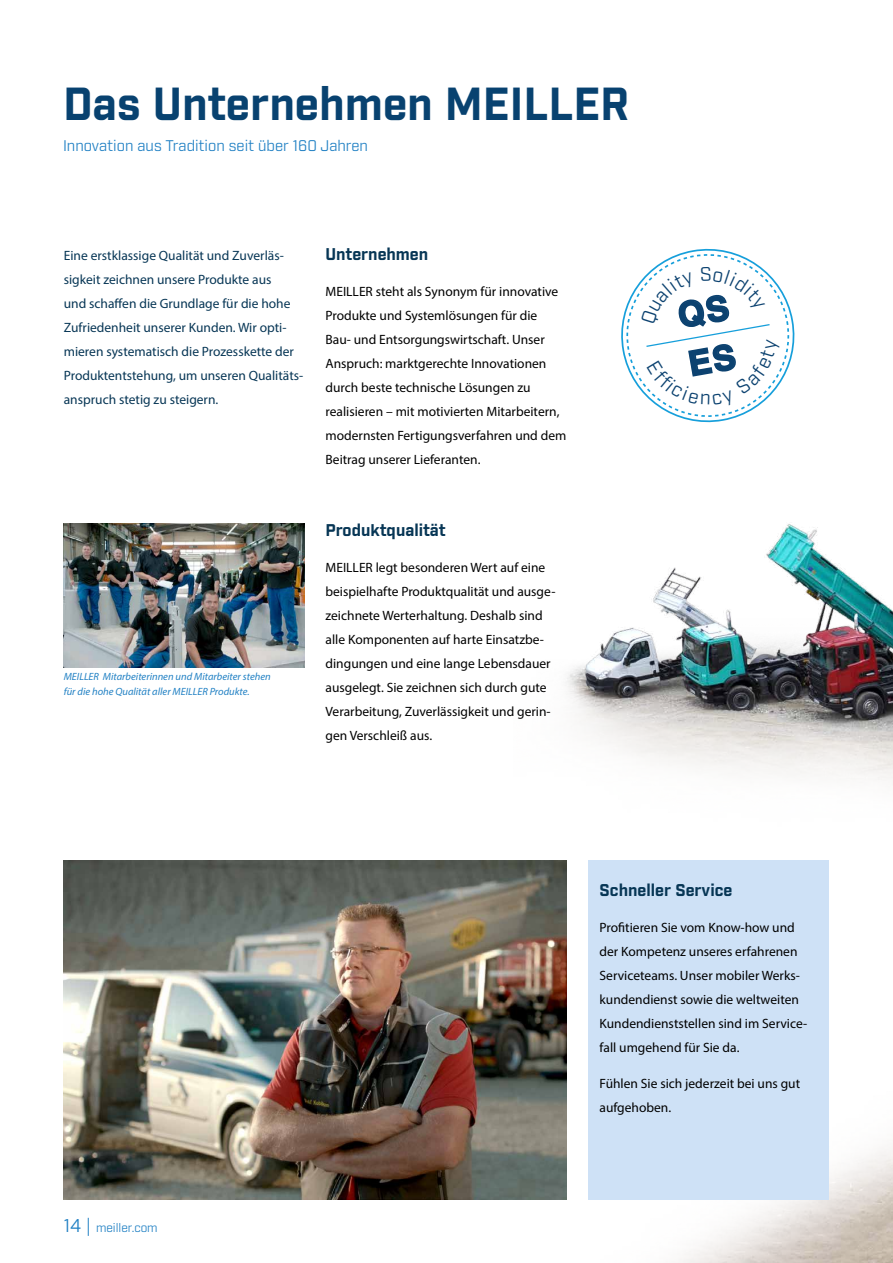
<style>
.page{position:relative;width:893px;height:1263px;background:#fff}
.page>*{position:absolute;margin:0;border:0;box-sizing:border-box;transform-origin:0 0}
.t1{font:700 45px "Industry";color:#084270}
.t2{font:700 34.2px/49.5px "Helvetica";color:#0c4270}
.t3{font:700 16.5px "Industry";color:#073655}
.t4{font:15px "Industry";color:#2281c4}
.t5{font:13.5px/24px "Myriad Pro";color:#000}
.t6{font:13.5px/24px "Myriad Pro";color:#073655}
.t7{font:12px "Industry";color:#2281c4}
.t8{font:italic 10.5px/15px "Myriad Pro";color:#2281c4}
.s1{font-size:18px}
</style>
<div class="page">
<img style="left:514px;top:524px;width:379px;height:739px">
<img style="left:63px;top:523px;width:242px;height:144px">
<img style="left:64px;top:860px;width:503px;height:339px">
<div style="left:588px;top:860px;width:241px;height:339px;background:#cee1f6"></div>
<svg style="left:621px;top:248px;width:174px;height:175px"></svg>
<h1 class="t1" style="left:63px;top:76px;width:568px">Das Unternehmen MEILLER</h1>
<p class="t4" style="left:63px;top:137px;width:307px">Innovation aus Tradition seit über 160 Jahren</p>
<p class="t6" style="left:64px;top:243px;width:241px">Eine erstklassige Qualität und Zuverläs&shy;sigkeit zeichnen unsere Produkte aus<br>und schaffen die Grundlage für die hohe Zufriedenheit unserer Kunden. Wir opti&shy;mieren systematisch die Prozesskette der Produktentstehung, um unseren Qualitäts&shy;anspruch stetig zu steigern.</p>
<p class="t3" style="left:326px;top:244px;width:104px">Unternehmen</p>
<p class="t5" style="left:326px;top:279px;width:242px">MEILLER steht als Synonym für innovative Produkte und Systemlösungen für die<br>Bau- und Entsorgungswirtschaft. Unser Anspruch: marktgerechte Innovationen durch beste technische Lösungen zu realisieren – mit motivierten Mitarbeitern, modernsten Fertigungsverfahren und dem Beitrag unserer Lieferanten.</p>
<p class="t8" style="left:64px;top:669px;width:208px">MEILLER Mitarbeiterinnen und Mitarbeiter stehen für die hohe Qualität aller MEILLER Produkte.</p>
<p class="t3" style="left:326px;top:520px;width:122px">Produktqualität</p>
<p class="t5" style="left:326px;top:555px;width:231px">MEILLER legt besonderen Wert auf eine beispielhafte Produktqualität und ausge&shy;zeichnete Werterhaltung. Deshalb sind alle Komponenten auf harte Einsatzbe&shy;dingungen und eine lange Lebensdauer ausgelegt. Sie zeichnen sich durch gute Verarbeitung, Zuverlässigkeit und gerin&shy;gen Verschleiß aus.</p>
<h2 class="t2" style="left:674px;top:291px;width:53px;rotate:-10deg">QS<br>ES</h2>
<p class="t7" style="left:64px;top:1220px;width:95px"><span class="s1">14 |</span> meiller.com</p>
<p class="t3" style="left:600px;top:880px;width:134px">Schneller Service</p>
<p class="t5" style="left:600px;top:915px;width:209px">Profitieren Sie vom Know-how und der Kompetenz unseres erfahrenen Serviceteams. Unser mobiler Werks&shy;kundendienst sowie die weltweiten Kundendienststellen sind im Service&shy;fall umgehend für Sie da.</p>
<p class="t5" style="left:600px;top:1071px;width:202px">Fühlen Sie sich jederzeit bei uns gut aufgehoben.</p>
</div>
